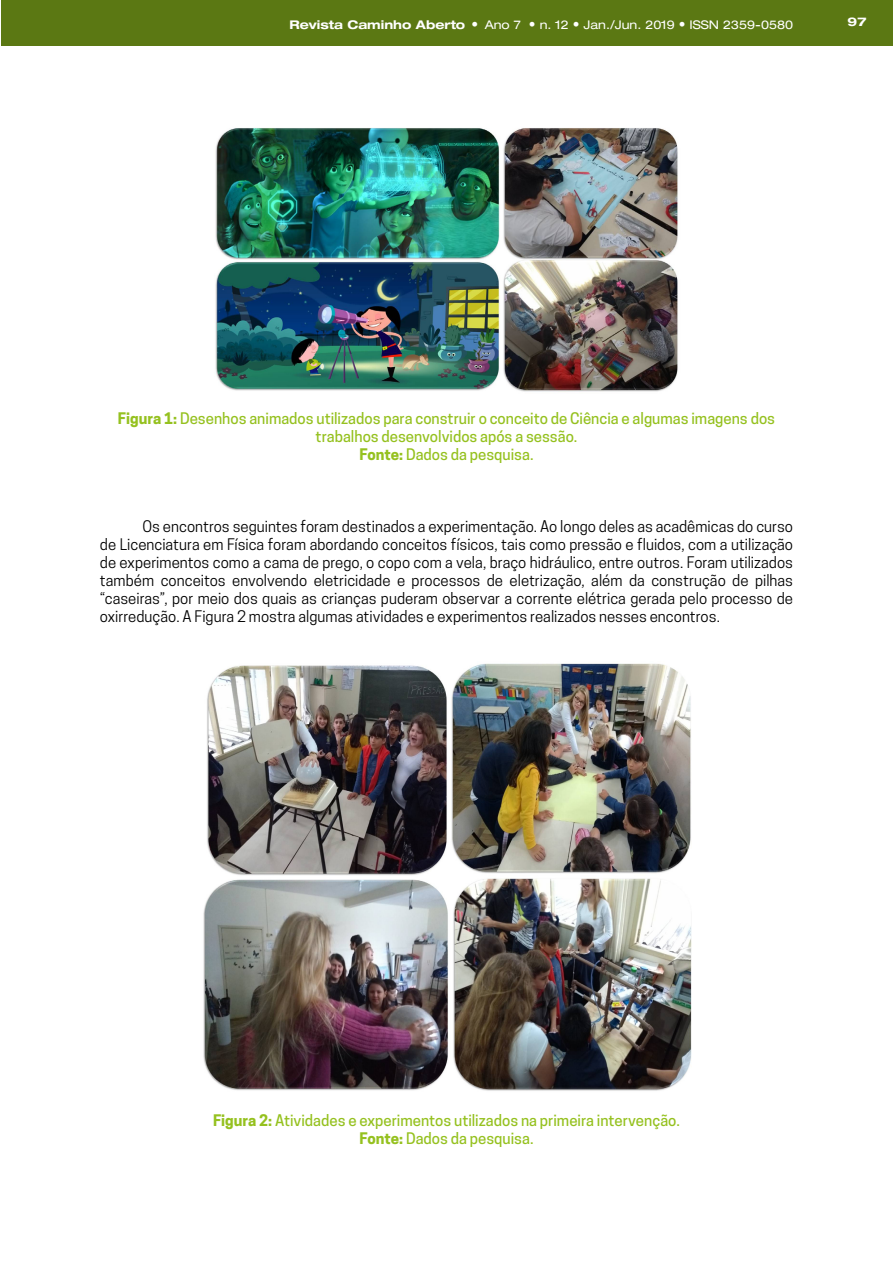
<style>
.page{position:relative;width:893px;height:1263px;background:#fff}
.page>*{position:absolute;margin:0;border:0;box-sizing:border-box;transform-origin:0 0}
.t1{font:15px/18px "Cooper Hewitt";color:#000;text-align:justify}
.t2{font:500 15px/18px "Cooper Hewitt";color:#95c11f;text-align:center}
.t3{font:expanded 12px "Helvetica Neue LT Pro";color:#fff}
.t4{font:700 expanded 12px "Helvetica Neue LT Pro";color:#fff}
.s1{font-weight:700}
.s2{font-stretch:condensed;font-size:13.5px}
</style>
<div class="page">
<div style="left:1px;top:0;width:892px;height:46px;background:#5b7813"></div>
<img style="left:215px;top:128px;width:463px;height:264px">
<img style="left:203px;top:663px;width:488px;height:428px">
<p class="t3" style="left:290px;top:17px;width:505px"><span class="s1">Revista Caminho Aberto</span> <span class="s2">•</span> Ano 7 <span class="s2">•</span> n. 12 <span class="s2">•</span> Jan./Jun. 2019 <span class="s2">•</span> ISSN 2359-0580</p>
<p class="t4" style="left:848px;top:14px;width:20px">97</p>
<p class="t2" style="left:118px;top:409px;width:659px"><span class="s1">Figura 1:</span> Desenhos animados utilizados para construir o conceito de Ciência e algumas imagens dos trabalhos desenvolvidos após a sessão.<br><span class="s1">Fonte:</span> Dados da pesquisa.</p>
<p class="t1" style="left:100px;top:517px;width:695px;text-indent:43px">Os encontros seguintes foram destinados a experimentação. Ao longo deles as acadêmicas do curso de Licenciatura em Física foram abordando conceitos físicos, tais como pressão e fluidos, com a utilização de experimentos como a cama de prego, o copo com a vela, braço hidráulico, entre outros. Foram utilizados também conceitos envolvendo eletricidade e processos de eletrização, além da construção de pilhas “caseiras”, por meio dos quais as crianças puderam observar a corrente elétrica gerada pelo processo de oxirredução. A Figura 2 mostra algumas atividades e experimentos realizados nesses encontros.</p>
<p class="t2" style="left:213px;top:1111px;width:468px"><span class="s1">Figura 2:</span> Atividades e experimentos utilizados na primeira intervenção.<br><span class="s1">Fonte:</span> Dados da pesquisa.</p>
</div>
